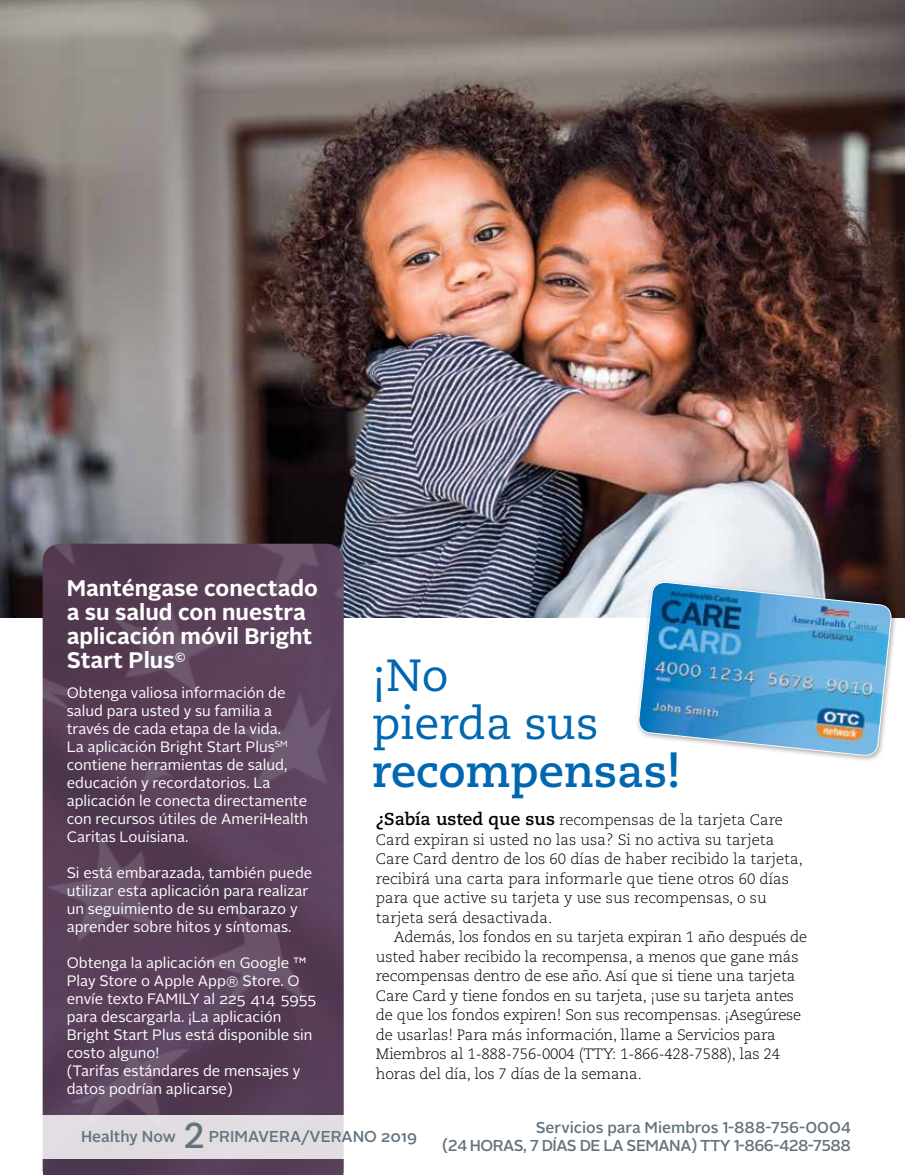
<style>
.page{position:relative;width:905px;height:1175px;background:#fff}
.page>*{position:absolute;margin:0;border:0;box-sizing:border-box;transform-origin:0 0}
.t1{font:45px/48px "Caecilia LT Std";color:#0067b1}
.t2{font:700 45px "Caecilia LT Std";color:#0067b1}
.t3{font:700 35.7px "Caecilia LT Std";color:#64747f}
.t4{font:700 22.5px/24px "Alright Sans";color:#fff}
.t5{font:500 15.75px/18px "Alright Sans";letter-spacing:-.03em;color:#64747f;text-align:right}
.t6{font:500 15.75px "Alright Sans";letter-spacing:-.005em;color:#64747f}
.t7{font:300 15px/19.5px "Caecilia LT Std";letter-spacing:-.01em;color:#000}
.t8{font:15px/18px "Alright Sans";color:#fff}
.s1{font-weight:700;font-size:17.25px}
</style>
<div class="page">
<img style="left:0;top:0;width:904px;height:617px">
<img style="left:43px;top:544px;width:301px;height:630px">
<div style="left:635px;top:579px;width:263px;height:183px;background:#000;opacity:.35"></div>
<img style="left:637px;top:581px;width:255px;height:175px">
<div style="left:42px;top:1115px;width:302px;height:43px;background:#e1dde1"></div>
<h3 class="t4" style="left:67px;top:576px;width:253px">Manténgase conectado a su salud con nuestra aplicación móvil Bright<br>Start Plus<sup>©</sup></h3>
<p class="t8" style="left:67px;top:684px;width:243px">Obtenga valiosa información de salud para usted y su familia a través de cada etapa de la vida.<br>La aplicación Bright Start Plus<sup>SM </sup>contiene herramientas de salud, educación y recordatorios. La aplicación le conecta directamente con recursos útiles de AmeriHealth<br>Caritas Louisiana.</p>
<p class="t8" style="left:67px;top:864px;width:247px">Si está embarazada, también puede utilizar esta aplicación para realizar un seguimiento de su embarazo y aprender sobre hitos y síntomas.</p>
<p class="t8" style="left:67px;top:954px;width:251px">Obtenga la aplicación en Google ™<br>Play Store o Apple App® Store. O envíe texto FAMILY al 225 414 5955 para descargarla. ¡La aplicación<br>Bright Start Plus está disponible sin costo alguno!<br>(Tarifas estándares de mensajes y datos podrían aplicarse)</p>
<h1 class="t1" style="left:372px;top:652px;width:228px">¡No pierda sus</h1>
<h1 class="t2" style="left:372px;top:745px;width:310px">recompensas!</h1>
<p class="t7" style="left:376px;top:810px;width:428px"><span class="s1">¿Sabía usted que sus</span> recompensas de la tarjeta Care Card expiran si usted no las usa? Si no activa su tarjeta Care Card dentro de los 60 días de haber recibido la tarjeta, recibirá una carta para informarle que tiene otros 60 días para que active su tarjeta y use sus recompensas, o su tarjeta será desactivada.</p>
<p class="t7" style="left:376px;top:927px;width:433px;text-indent:18px">Además, los fondos en su tarjeta expiran 1 año después de usted haber recibido la recompensa, a menos que gane más recompensas dentro de ese año. Así que si tiene una tarjeta Care Card y tiene fondos en su tarjeta, ¡use su tarjeta antes de que los fondos expiren! Son sus recompensas. ¡Asegúrese de usarlas! Para más información, llame a Servicios para Miembros al 1-888-756-0004 (TTY: 1-866-428-7588), las 24 horas del día, los 7 días de la semana.</p>
<p class="t6" style="left:81px;top:1125px;width:96px">Healthy Now</p>
<h2 class="t3" style="left:184px;top:1114px;width:23px">2</h2>
<p class="t6" style="left:209px;top:1125px;width:210px">PRIMAVERA/VERANO 2019</p>
<p class="t5" style="left:442px;top:1118px;width:410px">Servicios para Miembros 1-888-756-0004<br>(24 HORAS, 7 DÍAS DE LA SEMANA) TTY 1-866-428-7588</p>
</div>
